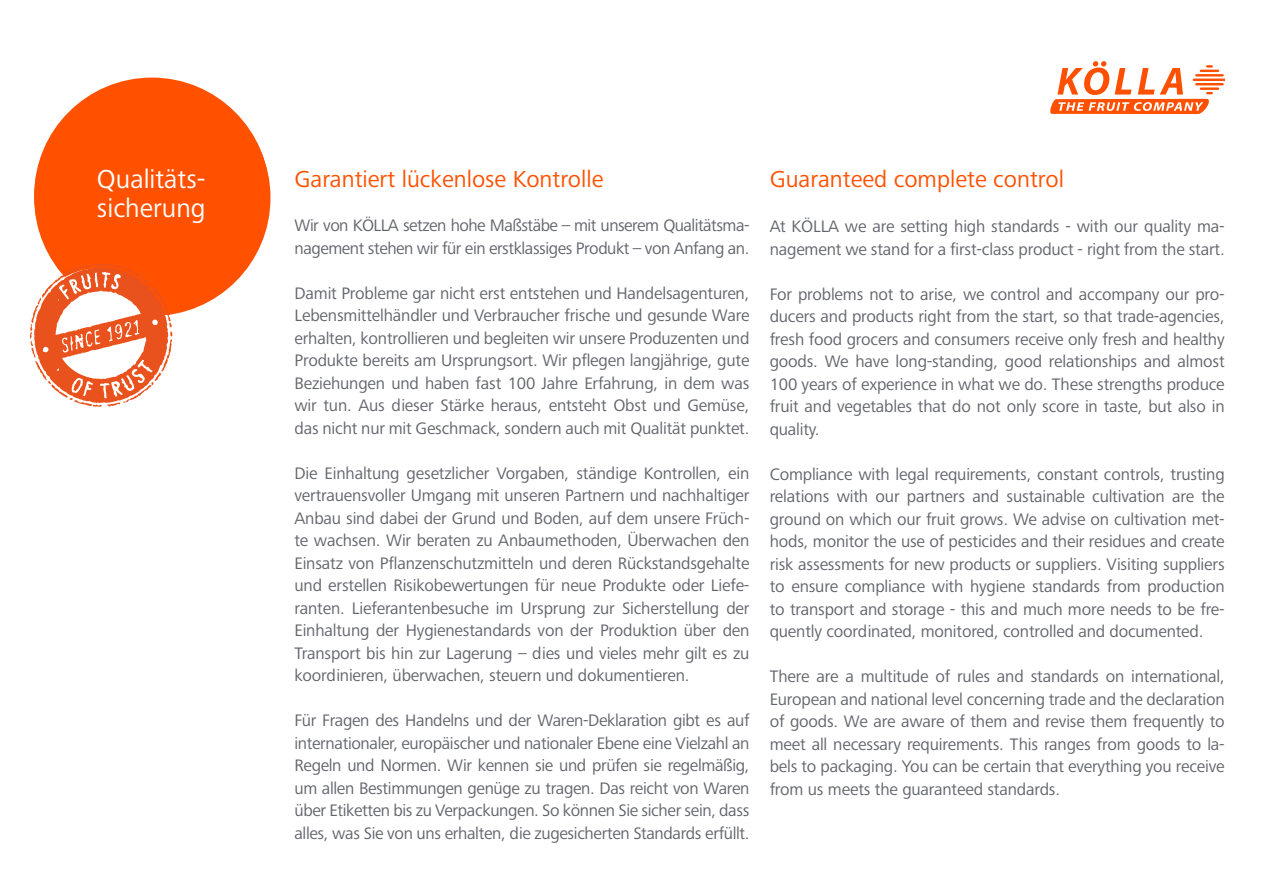
<style>
.page{position:relative;width:1263px;height:893px;background:#fff}
.page>*{position:absolute;margin:0;border:0;box-sizing:border-box;transform-origin:0 0}
.t1{font:27px "Frutiger Next Pro";color:#fff}
.t2{font:26.4px/34.8px "Frutiger Next Pro";color:#fff;text-align:center}
.t3{font:24px "Frutiger Next Pro";color:#ff5100}
.t4{font:17.25px/22.5px "Frutiger Next Pro";letter-spacing:-.01em;color:#61646a;text-align:justify}
</style>
<div class="page">
<hr style="left:1196px;top:74px;width:26px;height:3px;background:#fe5000">
<hr style="left:1196px;top:83px;width:26px;height:2px;background:#fe5000">
<hr style="left:1194px;top:79px;width:31px;height:2px;background:#fe5000">
<svg style="left:1050px;top:61px;width:168px;height:53px"></svg>
<div style="left:34px;top:78px;width:236px;height:235px;background:#ff5100;border-radius:50%"></div>
<svg style="left:30px;top:261px;width:143px;height:146px"></svg>
<h2 class="t2" style="left:77px;top:151px;width:141px">KÖLLA international</h2>
<h1 class="t1" style="left:97px;top:164px;width:110px">Qualitäts-</h1>
<h3 class="t3" style="left:294px;top:166px;width:310px">Garantiert lückenlose Kontrolle</h3>
<h1 class="t1" style="left:97px;top:193px;width:110px">sicherung</h1>
<p class="t4" style="left:294px;top:214px;width:457px">Wir von KÖLLA setzen hohe Maßstäbe – mit unserem Qualitätsma&shy;nagement stehen wir für ein erstklassiges Produkt – von Anfang an.</p>
<p class="t4" style="left:294px;top:282px;width:456px">Damit Probleme gar nicht erst entstehen und Handelsagenturen, Lebensmittelhändler und Verbraucher frische und gesunde Ware erhalten, kontrollieren und begleiten wir unsere Produzenten und Produkte bereits am Ursprungsort. Wir pflegen langjährige, gute Beziehungen und haben fast 100 Jahre Erfahrung, in dem was wir tun. Aus dieser Stärke heraus, entsteht Obst und Gemüse, das nicht nur mit Geschmack, sondern auch mit Qualität punktet.</p>
<p class="t4" style="left:294px;top:462px;width:457px">Die Einhaltung gesetzlicher Vorgaben, ständige Kontrollen, ein vertrauensvoller Umgang mit unseren Partnern und nachhaltiger Anbau sind dabei der Grund und Boden, auf dem unsere Früch&shy;te wachsen. Wir beraten zu Anbaumethoden, Überwachen den Einsatz von Pflanzenschutzmitteln und deren Rückstandsgehalte und erstellen Risikobewertungen für neue Produkte oder Liefe&shy;ranten. Lieferantenbesuche im Ursprung zur Sicherstellung der Einhaltung der Hygienestandards von der Produktion über den Transport bis hin zur Lagerung – dies und vieles mehr gilt es zu koordinieren, überwachen, steuern und dokumentieren.</p>
<p class="t4" style="left:294px;top:709px;width:457px">Für Fragen des Handelns und der Waren-Deklaration gibt es auf internationaler, europäischer und nationaler Ebene eine Vielzahl an Regeln und Normen. Wir kennen sie und prüfen sie regelmäßig, um allen Bestimmungen genüge zu tragen. Das reicht von Waren über Etiketten bis zu Verpackungen. So können Sie sicher sein, dass alles, was Sie von uns erhalten, die zugesicherten Standards erfüllt.</p>
<h3 class="t3" style="left:770px;top:166px;width:296px">Guaranteed complete control</h3>
<p class="t4" style="left:770px;top:215px;width:456px">At KÖLLA we are setting high standards - with our quality ma&shy;nagement we stand for a first-class product - right from the start.</p>
<p class="t4" style="left:770px;top:283px;width:457px">For problems not to arise, we control and accompany our pro&shy;ducers and products right from the start, so that trade-agencies, fresh food grocers and consumers receive only fresh and healthy goods. We have long-standing, good relationships and almost 100 years of experience in what we do. These strengths produce fruit and vegetables that do not only score in taste, but also in quality.</p>
<p class="t4" style="left:770px;top:463px;width:457px">Compliance with legal requirements, constant controls, trusting relations with our partners and sustainable cultivation are the ground on which our fruit grows. We advise on cultivation met&shy;hods, monitor the use of pesticides and their residues and create risk assessments for new products or suppliers. Visiting suppliers to ensure compliance with hygiene standards from production to transport and storage - this and much more needs to be fre&shy;quently coordinated, monitored, controlled and documented.</p>
<p class="t4" style="left:770px;top:665px;width:457px">There are a multitude of rules and standards on international, European and national level concerning trade and the declaration of goods. We are aware of them and revise them frequently to meet all necessary requirements. This ranges from goods to la&shy;bels to packaging. You can be certain that everything you receive from us meets the guaranteed standards.</p>
</div>
